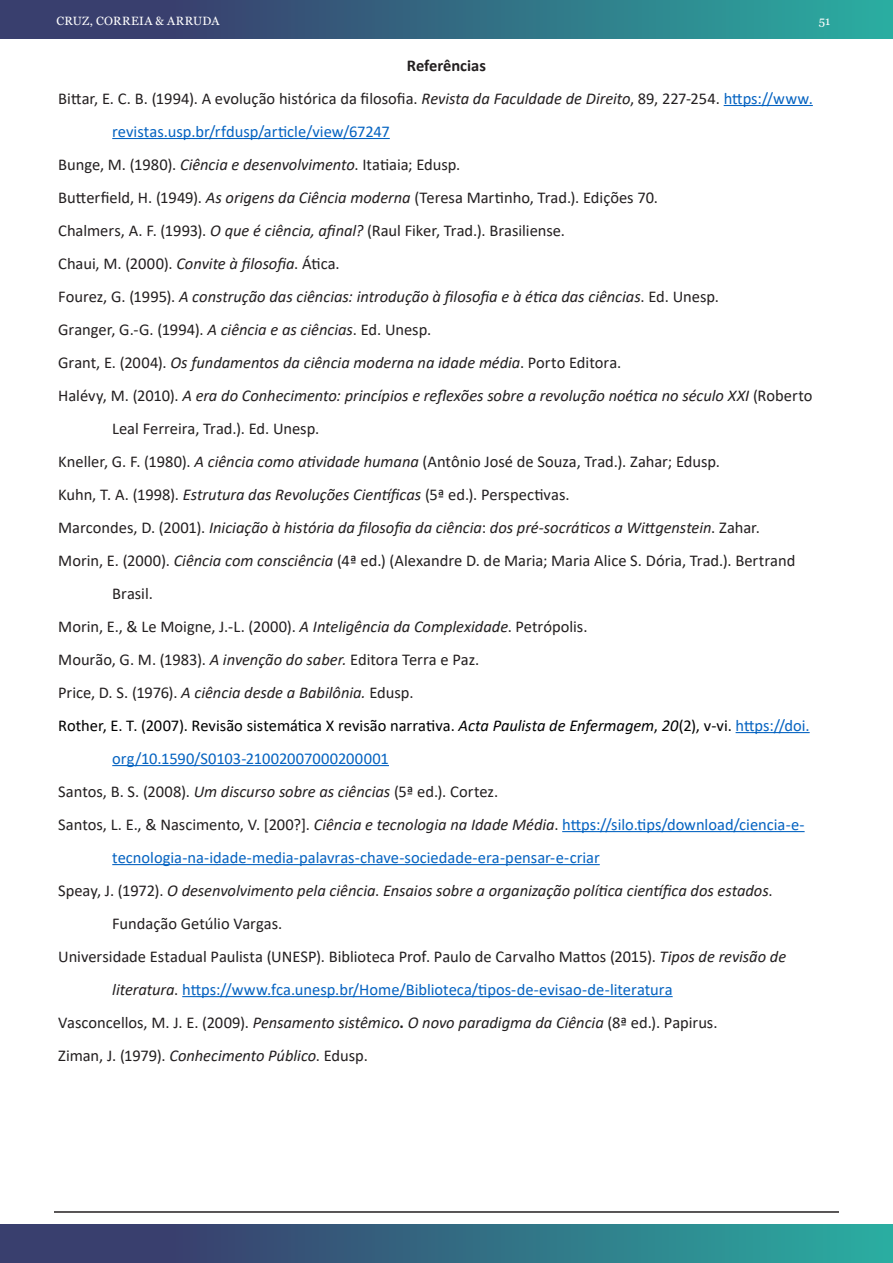
<style>
.page{position:relative;width:893px;height:1263px;background:#fff}
.page>*{position:absolute;margin:0;border:0;box-sizing:border-box;transform-origin:0 0}
.Referencias{font:16.5px/33px "Calibri";color:#231f20}
.Referencias-2{font:italic 16.5px/33px "Calibri";color:#231f20}
.Referencias-3{font:16.5px/33px "Calibri";color:#0563c1}
.Referencias-4{font:16.5px/33px "Calibri";color:#000}
.Título_Nivel_1{font:700 16.5px "Calibri";color:#231f20}
.t1{font:12px "Georgia";letter-spacing:.03em;color:#fff}
.s1{font-style:italic}
.s2{color:#0563c1}
.s3{font-style:normal}
.s4{color:#231f20}
.s5{font-style:italic;color:#231f20}
.s6{font-weight:700}
</style>
<div class="page">
<div style="left:0;top:0;width:893px;height:38px;background:linear-gradient(to right,#3b2e66,#2baaa0)"></div>
<div style="left:0;top:1225px;width:893px;height:38px;background:linear-gradient(to right,#3b2e66,#2baaa0)"></div>
<hr style="left:54px;top:1211px;width:785px;height:2px;background:#231f20">
<hr style="left:724px;top:105px;width:89px;height:1px;background:#0563c1">
<hr style="left:112px;top:138px;width:278px;height:1px;background:#0563c1">
<hr style="left:736px;top:732px;width:74px;height:1px;background:#0563c1">
<hr style="left:112px;top:765px;width:277px;height:1px;background:#0563c1">
<hr style="left:562px;top:831px;width:243px;height:1px;background:#0563c1">
<hr style="left:112px;top:864px;width:488px;height:1px;background:#0563c1">
<hr style="left:182px;top:996px;width:491px;height:1px;background:#0563c1">
<p class="t1" style="left:56px;top:13px;width:165px">CRUZ, CORREIA &amp; ARRUDA</p>
<p class="t1" style="left:819px;top:13px;width:13px">51</p>
<p class="Título_Nivel_1" style="left:407px;top:53px;width:81px">Referências</p>
<p class="Referencias" style="left:112px;top:81px;width:702px;text-indent:-54px">Bittar, E. C. B. (1994). A evolução histórica da filosofia. <span class="s1">Revista da Faculdade de Direito</span>, 89, 227-254. <span class="s2">https://www. revistas.usp.br/rfdusp/article/view/67247</span></p>
<p class="Referencias" style="left:58px;top:147px;width:404px">Bunge, M. (1980). <span class="s1">Ciência e desenvolvimento</span>. Itatiaia; Edusp.</p>
<p class="Referencias" style="left:58px;top:180px;width:601px">Butterfield, H. (1949). <span class="s1">As origens da Ciência moderna</span> (Teresa Martinho, Trad.). Edições 70.</p>
<p class="Referencias" style="left:58px;top:213px;width:508px">Chalmers, A. F. (1993). <span class="s1">O que é ciência, afinal?</span> (Raul Fiker, Trad.). Brasiliense.</p>
<p class="Referencias" style="left:58px;top:246px;width:283px">Chaui, M. (2000). <span class="s1">Convite à filosofia</span>. Ática.</p>
<p class="Referencias-2" style="left:58px;top:279px;width:662px"><span class="s3">Fourez, G. (1995).</span> A construção das ciências: introdução à filosofia e à ética das ciências<span class="s3">. Ed. Unesp.</span></p>
<p class="Referencias" style="left:58px;top:312px;width:375px">Granger, G.-G. (1994). <span class="s1">A ciência e as ciências</span>. Ed. Unesp.</p>
<p class="Referencias-2" style="left:58px;top:345px;width:565px"><span class="s3">Grant, E. (2004).</span> Os fundamentos da ciência moderna na idade média<span class="s3">. Porto Editora.</span></p>
<p class="Referencias-2" style="left:112px;top:378px;width:702px;text-indent:-54px"><span class="s3">Halévy, M. (2010).</span> A era do Conhecimento: princípios e reflexões sobre a revolução noética no século XXI <span class="s3">(Roberto<br>Leal Ferreira, Trad.). Ed. Unesp.</span></p>
<p class="Referencias" style="left:58px;top:444px;width:663px">Kneller, G. F. (1980). <span class="s1">A ciência como atividade humana</span> (Antônio José de Souza, Trad.). Zahar; Edusp.</p>
<p class="Referencias" style="left:58px;top:477px;width:513px">Kuhn, T. A. (1998). <span class="s1">Estrutura das Revoluções Científicas</span> (5ª ed.). Perspectivas.</p>
<p class="Referencias-2" style="left:58px;top:510px;width:703px"><span class="s3">Marcondes, D. (2001).</span> Iniciação à história da filosofia da ciência<span class="s3">:</span> dos pré-socráticos a Wittgenstein<span class="s3">. Zahar.</span></p>
<p class="Referencias" style="left:112px;top:543px;width:685px;text-indent:-54px">Morin, E. (2000). <span class="s1">Ciência com consciência</span> (4ª ed.) (Alexandre D. de Maria; Maria Alice S. Dória, Trad.). Bertrand<br>Brasil.</p>
<p class="Referencias" style="left:58px;top:609px;width:531px">Morin, E., &amp; Le Moigne, J.-L. (2000). <span class="s1">A Inteligência da Complexidade</span>. Petrópolis.</p>
<p class="Referencias" style="left:58px;top:642px;width:422px">Mourão, G. M. (1983). <span class="s1">A invenção do saber.</span> Editora Terra e Paz.</p>
<p class="Referencias-2" style="left:58px;top:675px;width:357px"><span class="s3">Price, D. S. (1976).</span> A ciência desde a Babilônia. <span class="s3">Edusp.</span></p>
<p class="Referencias-4" style="left:112px;top:708px;width:699px;text-indent:-54px">Rother, E. T. (2007). Revisão sistemática X revisão narrativa. <span class="s1">Acta Paulista de Enfermagem</span>, <span class="s1">20</span>(2), v-vi. <span class="s2">https://doi. org/10.1590/S0103-21002007000200001</span></p>
<p class="Referencias" style="left:58px;top:774px;width:441px">Santos, B. S. (2008). <span class="s1">Um discurso sobre as ciências</span> (5ª ed.). Cortez.</p>
<p class="Referencias-3" style="left:112px;top:807px;width:694px;text-indent:-54px"><span class="s4">Santos, L. E., &amp; Nascimento, V. [200?].</span> <span class="s5">Ciência e tecnologia na Idade Média</span><span class="s4">.</span> https://silo.tips/download/ciencia-e&shy;tecnologia-na-idade-media-palavras-chave-sociedade-era-pensar-e-criar</p>
<p class="Referencias-2" style="left:112px;top:873px;width:662px;text-indent:-54px"><span class="s3">Speay, J. (1972).</span> O desenvolvimento pela ciência<span class="s3">.</span> Ensaios sobre a organização política científica dos estados<span class="s3">.<br>Fundação Getúlio Vargas.</span></p>
<p class="Referencias" style="left:112px;top:939px;width:675px;text-indent:-54px">Universidade Estadual Paulista (UNESP). Biblioteca Prof. Paulo de Carvalho Mattos (2015). <span class="s1">Tipos de revisão de literatura</span>. <span class="s2">https://www.fca.unesp.br/Home/Biblioteca/tipos-de-evisao-de-literatura</span></p>
<p class="Referencias" style="left:58px;top:1005px;width:661px">Vasconcellos, M. J. E. (2009). <span class="s1">Pensamento sistêmico</span><span class="s6">.</span> <span class="s1">O novo paradigma da Ciência</span> (8ª ed.). Papirus.</p>
<p class="Referencias" style="left:58px;top:1038px;width:311px">Ziman, J. (1979). <span class="s1">Conhecimento Público</span>. Edusp.</p>
</div>
